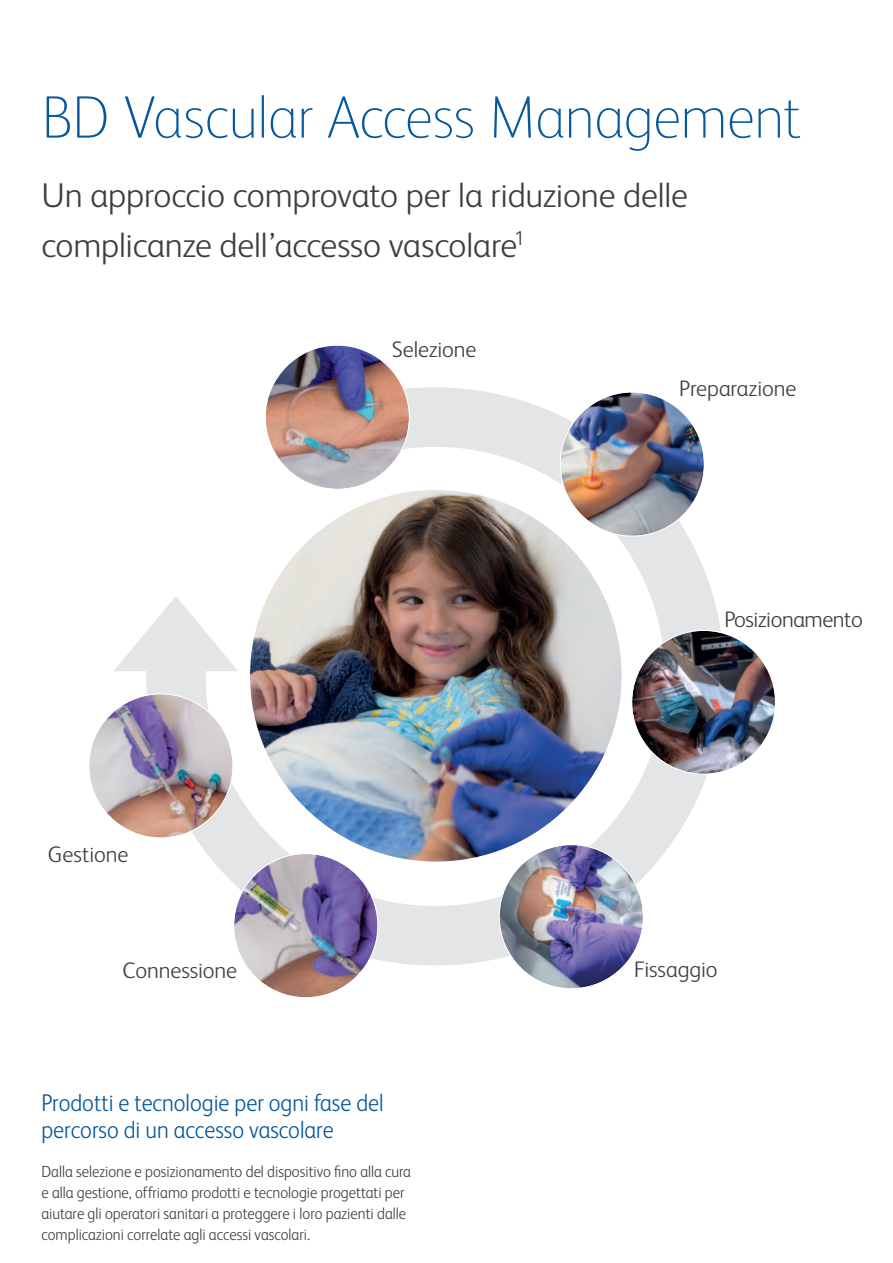
<style>
.page{position:relative;width:893px;height:1263px;background:#fff}
.page>*{position:absolute;margin:0;border:0;box-sizing:border-box;transform-origin:0 0}
.Headline_FS_Albert_T{font:100 60px "FS Albert";letter-spacing:-.015em;color:#06579c}
.Subhead_option_1_FS{font:300 34.5px/49.5px "FS Albert";letter-spacing:-.005em;color:#3e3e3f}
.t1{font:300 24.3px/27px "FS Albert";color:#06579c;scale:.93 1}
.Subhead_option_2_FS{font:300 22.5px "FS Albert";letter-spacing:-.005em;color:#3e3e3f}
.t2{font:300 16.2px/21px "FS Albert";color:#3e3e3f;scale:.93 1}
</style>
<div class="page">
<svg style="left:114px;top:387px;width:607px;height:578px"></svg>
<img style="left:250px;top:490px;width:372px;height:371px;border-radius:186px">
<img style="left:560px;top:392px;width:144px;height:144px;border-radius:72px">
<img style="left:234px;top:854px;width:144px;height:143px;border-radius:72px">
<img style="left:499px;top:845px;width:144px;height:143px;border-radius:72px">
<img style="left:632px;top:631px;width:143px;height:143px;border-radius:72px">
<img style="left:89px;top:694px;width:144px;height:144px;border-radius:72px">
<img style="left:266px;top:345px;width:143px;height:144px;border-radius:72px">
<p class="Headline_FS_Albert_T" style="left:41px;top:78px;width:761px">BD Vascular Access Management</p>
<p class="Subhead_option_1_FS" style="left:41px;top:169px;width:648px">Un approccio comprovato per la riduzione delle complicanze dell’accesso vascolare<sup>1</sup></p>
<p class="Subhead_option_2_FS" style="left:48px;top:839px;width:82px">Gestione</p>
<p class="Subhead_option_2_FS" style="left:392px;top:335px;width:86px">Selezione</p>
<p class="Subhead_option_2_FS" style="left:679px;top:373px;width:119px">Preparazione</p>
<p class="Subhead_option_2_FS" style="left:724px;top:605px;width:140px">Posizionamento</p>
<p class="Subhead_option_2_FS" style="left:123px;top:955px;width:116px">Connessione</p>
<p class="Subhead_option_2_FS" style="left:634px;top:955px;width:85px">Fissaggio</p>
<p class="t1" style="left:41px;top:1088px;width:369px">Prodotti e tecnologie per ogni fase del percorso di un accesso vascolare</p>
<p class="t2" style="left:41px;top:1160px;width:399px">Dalla selezione e posizionamento del dispositivo fino alla cura e alla gestione, offriamo prodotti e tecnologie progettati per aiutare gli operatori sanitari a proteggere i loro pazienti dalle complicazioni correlate agli accessi vascolari.</p>
</div>
